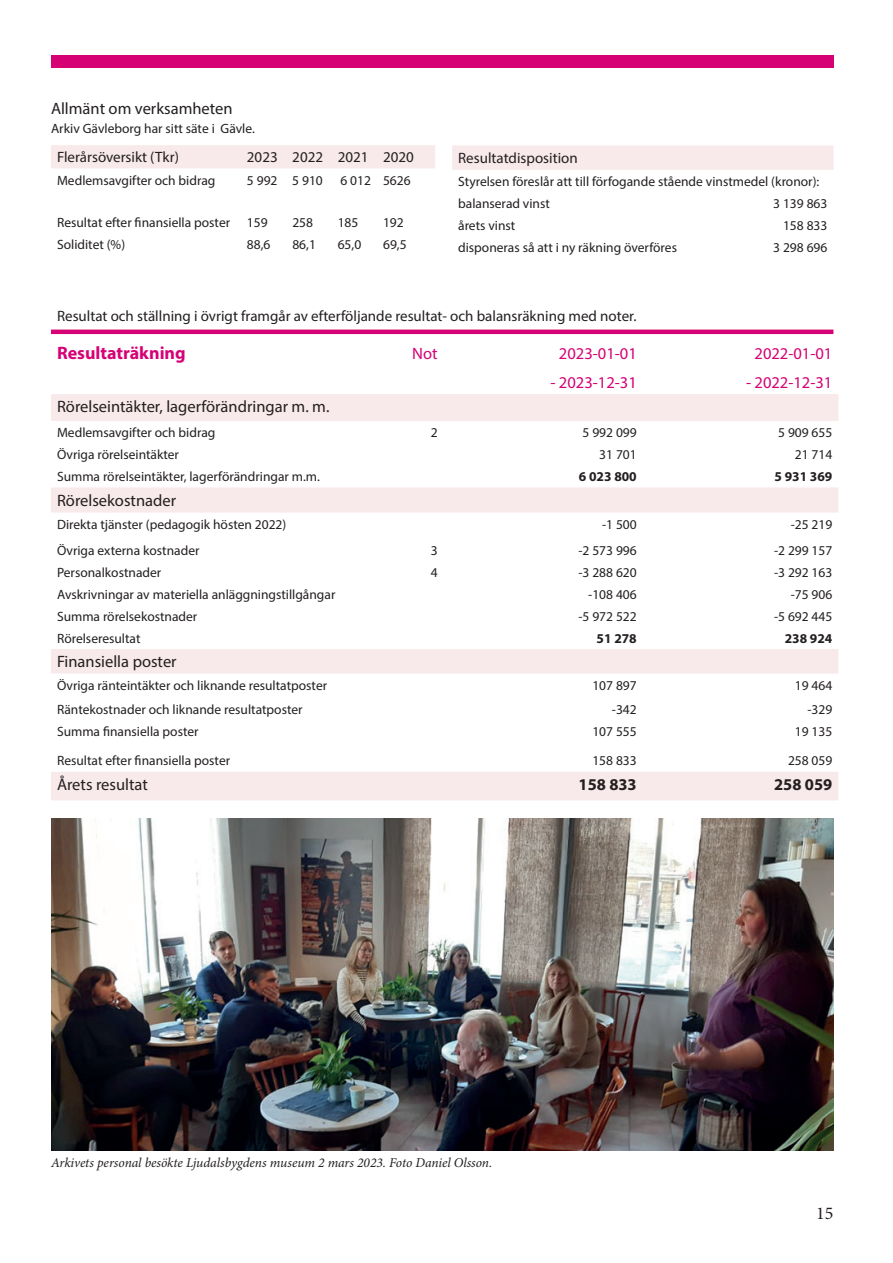
<style>
.page{position:relative;width:893px;height:1263px;background:#fff}
.page>*{position:absolute;margin:0;border:0;box-sizing:border-box;transform-origin:0 0}
.t1{font:700 18px "Myriad Pro";color:#d60175}
.t2{font:18px "Minion Pro";color:#231f20}
.t3{font:16.5px "Myriad Pro";color:#231f20}
.t4{font:16.5px "Myriad Pro";color:#d60175}
.t5{font:700 16.5px "Myriad Pro";color:#231f20}
.t6{font:15px "Myriad Pro";color:#231f20}
.t7{font:13.5px/22.2px "Myriad Pro";color:#231f20}
.t8{font:italic 13.5px "Minion Pro";letter-spacing:-.005em;color:#231f20}
.t9{font:700 13.5px "Myriad Pro";color:#231f20}
</style>
<div class="page">
<div style="left:51px;top:55px;width:782px;height:13px;background:#d60175"></div>
<div style="left:51px;top:145px;width:384px;height:23px;background:#f8e9ea"></div>
<hr style="left:51px;top:330px;width:782px;height:4px;background:#d60175">
<svg style="left:51px;top:394px;width:787px;height:406px"></svg>
<div style="left:452px;top:145px;width:381px;height:25px;background:#f8e9ea"></div>
<img style="left:51px;top:819px;width:782px;height:331px">
<p class="t3" style="left:51px;top:99px;width:183px">Allmänt om verksamheten</p>
<p class="t7" style="left:51px;top:117px;width:205px">Arkiv Gävleborg har sitt säte i Gävle.</p>
<p class="t6" style="left:57px;top:148px;width:124px">Flerårsöversikt (Tkr)</p>
<p class="t6" style="left:247px;top:148px;width:168px">2023 2022 2021 2020</p>
<p class="t7" style="left:57px;top:169px;width:160px">Medlemsavgifter och bidrag</p>
<p class="t7" style="left:247px;top:169px;width:77px">5 992 5 910</p>
<p class="t7" style="left:340px;top:169px;width:72px">6 012 5626</p>
<p class="t7" style="left:57px;top:211px;width:212px">Resultat efter finansiella poster 159</p>
<p class="t7" style="left:292px;top:211px;width:22px">258</p>
<p class="t7" style="left:338px;top:211px;width:22px">185</p>
<p class="t7" style="left:383px;top:211px;width:22px">192</p>
<p class="t7" style="left:57px;top:233px;width:70px">Soliditet (%)</p>
<p class="t7" style="left:247px;top:233px;width:25px">88,6</p>
<p class="t7" style="left:292px;top:233px;width:25px">86,1</p>
<p class="t7" style="left:338px;top:233px;width:25px">65,0</p>
<p class="t7" style="left:383px;top:233px;width:25px">69,5</p>
<p class="t6" style="left:458px;top:148px;width:121px">Resultatdisposition</p>
<p class="t7" style="left:458px;top:170px;width:363px">Styrelsen föreslår att till förfogande stående vinstmedel (kronor): balanserad vinst</p>
<p class="t7" style="left:773px;top:192px;width:56px">3 139 863</p>
<p class="t7" style="left:458px;top:214px;width:59px">årets vinst</p>
<p class="t7" style="left:783px;top:214px;width:46px">158 833</p>
<p class="t7" style="left:458px;top:236px;width:220px">disponeras så att i ny räkning överföres</p>
<p class="t7" style="left:773px;top:236px;width:56px">3 298 696</p>
<p class="t6" style="left:57px;top:306px;width:581px">Resultat och ställning i övrigt framgår av efterföljande resultat- och balansräkning med noter.</p>
<h1 class="t1" style="left:57px;top:341px;width:130px">Resultaträkning</h1>
<p class="t4" style="left:412px;top:343px;width:27px">Not</p>
<p class="t4" style="left:559px;top:343px;width:79px">2023-01-01</p>
<p class="t4" style="left:755px;top:343px;width:79px">2022-01-01</p>
<p class="t4" style="left:550px;top:372px;width:88px">- 2023-12-31</p>
<p class="t4" style="left:746px;top:372px;width:88px">- 2022-12-31</p>
<p class="t3" style="left:57px;top:397px;width:274px">Rörelseintäkter, lagerförändringar m. m.</p>
<p class="t7" style="left:57px;top:421px;width:160px">Medlemsavgifter och bidrag</p>
<p class="t7" style="left:431px;top:421px;width:8px">2</p>
<p class="t7" style="left:583px;top:421px;width:56px">5 992 099</p>
<p class="t7" style="left:778px;top:421px;width:56px">5 909 655</p>
<p class="t7" style="left:57px;top:443px;width:124px">Övriga rörelseintäkter</p>
<p class="t7" style="left:599px;top:443px;width:39px">31 701</p>
<p class="t7" style="left:795px;top:443px;width:39px">21 714</p>
<p class="t7" style="left:57px;top:465px;width:264px">Summa rörelseintäkter, lagerförändringar m.m.</p>
<p class="t9" style="left:579px;top:468px;width:59px">6 023 800</p>
<p class="t9" style="left:774px;top:468px;width:59px">5 931 369</p>
<p class="t3" style="left:57px;top:490px;width:121px">Rörelsekostnader</p>
<p class="t7" style="left:57px;top:513px;width:231px">Direkta tjänster (pedagogik hösten 2022)</p>
<p class="t7" style="left:602px;top:513px;width:36px">-1 500</p>
<p class="t7" style="left:791px;top:513px;width:43px">-25 219</p>
<p class="t7" style="left:57px;top:539px;width:144px">Övriga externa kostnader</p>
<p class="t7" style="left:431px;top:539px;width:8px">3</p>
<p class="t7" style="left:578px;top:539px;width:60px">-2 573 996</p>
<p class="t7" style="left:774px;top:539px;width:60px">-2 299 157</p>
<p class="t7" style="left:57px;top:561px;width:106px">Personalkostnader</p>
<p class="t7" style="left:431px;top:561px;width:8px">4</p>
<p class="t7" style="left:578px;top:561px;width:60px">-3 288 620</p>
<p class="t7" style="left:774px;top:561px;width:60px">-3 292 163</p>
<p class="t7" style="left:57px;top:583px;width:280px">Avskrivningar av materiella anläggningstillgångar</p>
<p class="t7" style="left:588px;top:583px;width:50px">-108 406</p>
<p class="t7" style="left:791px;top:583px;width:43px">-75 906</p>
<p class="t7" style="left:57px;top:605px;width:142px">Summa rörelsekostnader</p>
<p class="t7" style="left:578px;top:605px;width:60px">-5 972 522</p>
<p class="t7" style="left:774px;top:605px;width:60px">-5 692 445</p>
<p class="t7" style="left:57px;top:627px;width:85px">Rörelseresultat</p>
<p class="t9" style="left:597px;top:630px;width:42px">51 278</p>
<p class="t9" style="left:785px;top:630px;width:49px">238 924</p>
<p class="t3" style="left:57px;top:652px;width:121px">Finansiella poster</p>
<p class="t7" style="left:57px;top:674px;width:272px">Övriga ränteintäkter och liknande resultatposter</p>
<p class="t7" style="left:592px;top:674px;width:46px">107 897</p>
<p class="t7" style="left:795px;top:674px;width:39px">19 464</p>
<p class="t7" style="left:57px;top:698px;width:247px">Räntekostnader och liknande resultatposter</p>
<p class="t7" style="left:612px;top:698px;width:26px">-342</p>
<p class="t7" style="left:807px;top:698px;width:26px">-329</p>
<p class="t7" style="left:57px;top:720px;width:143px">Summa finansiella poster</p>
<p class="t7" style="left:592px;top:720px;width:46px">107 555</p>
<p class="t7" style="left:795px;top:720px;width:39px">19 135</p>
<p class="t7" style="left:57px;top:749px;width:175px">Resultat efter finansiella poster</p>
<p class="t7" style="left:592px;top:749px;width:46px">158 833</p>
<p class="t7" style="left:788px;top:749px;width:46px">258 059</p>
<p class="t3" style="left:57px;top:774px;width:92px">Årets resultat</p>
<p class="t5" style="left:578px;top:774px;width:60px">158 833</p>
<p class="t5" style="left:774px;top:774px;width:60px">258 059</p>
<p class="t8" style="left:51px;top:1153px;width:443px">Arkivets personal besökte Ljudalsbygdens museum 2 mars 2023. Foto Daniel Olsson.</p>
<h1 class="t2" style="left:816px;top:1201px;width:19px">15</h1>
</div>
